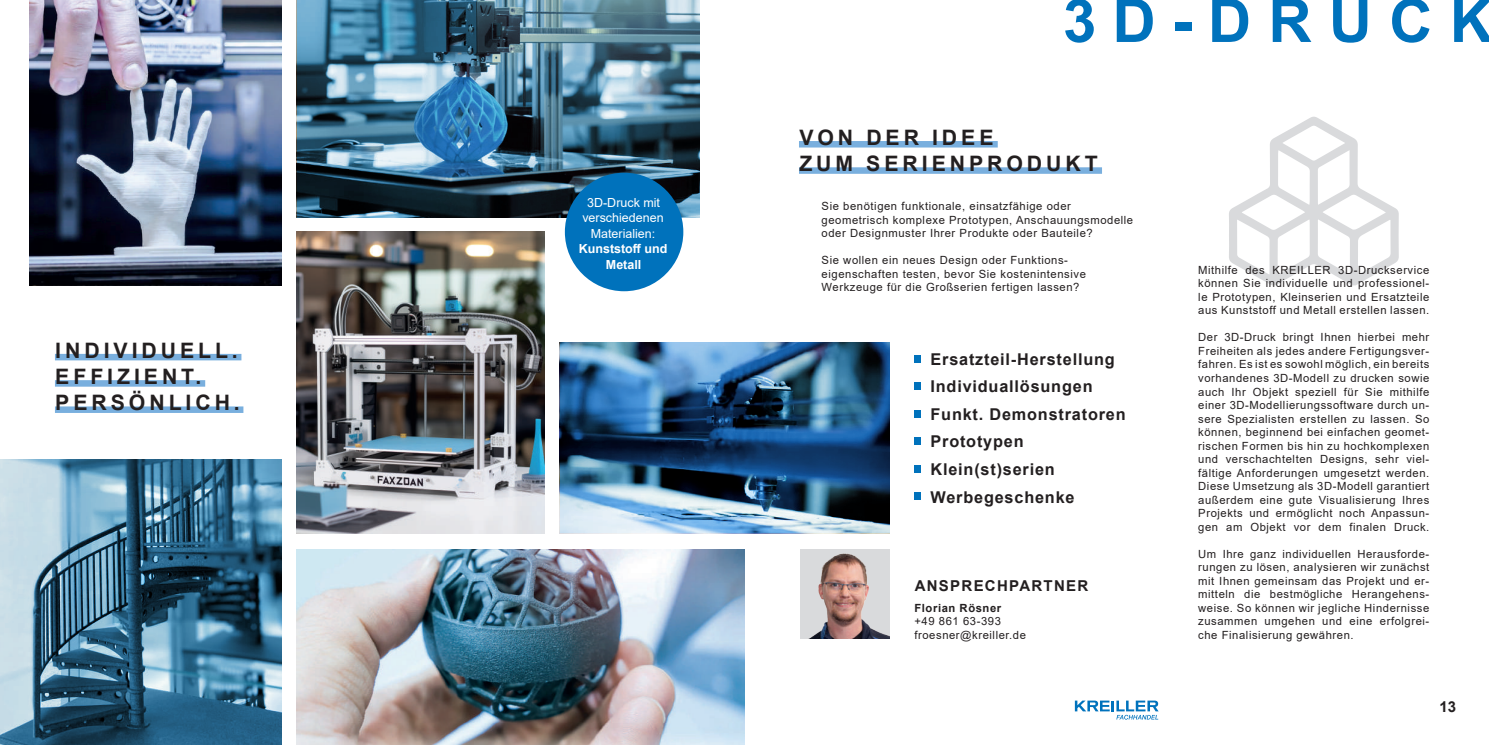
<style>
.page{position:relative;width:1489px;height:745px;background:#fff}
.page>*{position:absolute;margin:0;border:0;box-sizing:border-box;transform-origin:0 0}
.t1{font:700 60px "Arial";letter-spacing:.285em;color:#0072bc}
.t2{font:700 21.25px/26.2px "Arial";letter-spacing:.185em;color:#231f20}
.t3{font:700 16.25px/27.5px "Arial";letter-spacing:.05em;color:#231f20}
.t4{font:700 15px "Arial";letter-spacing:.085em;color:#231f20}
.t5{font:12.5px/15.5px "Arial";color:#fff;text-align:center}
.t6{font:700 12.5px/15.5px "Arial";color:#fff;text-align:center}
.t7{font:11.25px/13.5px "Arial";letter-spacing:.05em;color:#231f20;text-align:justify}
.t8{font:700 11.25px "Arial";letter-spacing:.05em;color:#231f20}
</style>
<div class="page">
<img style="left:296px;top:0;width:403px;height:217px">
<svg style="left:1229px;top:116px;width:170px;height:170px"></svg>
<div style="left:799px;top:141px;width:198px;height:6px;background:#79afde"></div>
<div style="left:799px;top:167px;width:302px;height:7px;background:#79afde"></div>
<img style="left:30px;top:0;width:251px;height:285px">
<img style="left:296px;top:232px;width:248px;height:300px">
<img style="left:296px;top:549px;width:448px;height:195px">
<div style="left:55px;top:353px;width:186px;height:7px;background:#79afde"></div>
<div style="left:55px;top:380px;width:150px;height:6px;background:#79afde"></div>
<div style="left:55px;top:406px;width:188px;height:6px;background:#79afde"></div>
<img style="left:560px;top:342px;width:329px;height:190px">
<svg style="left:0;top:459px;width:282px;height:285px;background:#507d97"></svg>
<div style="left:914px;top:355px;width:7px;height:7px;background:#0072bc"></div>
<div style="left:914px;top:382px;width:7px;height:7px;background:#0072bc"></div>
<div style="left:914px;top:410px;width:7px;height:7px;background:#0072bc"></div>
<div style="left:914px;top:437px;width:7px;height:7px;background:#0072bc"></div>
<div style="left:914px;top:465px;width:7px;height:7px;background:#0072bc"></div>
<div style="left:914px;top:492px;width:7px;height:7px;background:#0072bc"></div>
<div style="left:565px;top:172px;width:118px;height:119px;background:#0072bc;border-radius:50%"></div>
<svg style="left:1074px;top:700px;width:84px;height:19px"></svg>
<img style="left:800px;top:549px;width:89px;height:89px">
<h1 class="t1" style="left:1062px;top:-21px;width:431px">3D-DRUCK</h1>
<p class="t5" style="left:582px;top:194px;width:83px">3D-Druck mit verschiedenen<br>Materialien:</p>
<p class="t6" style="left:578px;top:241px;width:90px">Kunststoff und<br>Metall</p>
<h2 class="t2" style="left:799px;top:124px;width:300px">VON DER IDEE<br>ZUM SERIENPRODUKT</h2>
<p class="t7" style="left:821px;top:199px;width:313px;text-align:left">Sie benötigen funktionale, einsatzfähige oder geometrisch komplexe Prototypen, Anschauungsmodelle oder Designmuster Ihrer Produkte oder Bauteile?</p>
<p class="t7" style="left:821px;top:253px;width:266px;text-align:left">Sie wollen ein neues Design oder Funktions&shy;eigenschaften testen, bevor Sie kostenintensive<br>Werkzeuge für die Großserien fertigen lassen?</p>
<h2 class="t2" style="left:55px;top:337px;width:186px">INDIVIDUELL.<br>EFFIZIENT.<br>PERSÖNLICH.</h2>
<h3 class="t3" style="left:930px;top:345px;width:197px">Ersatzteil-Herstellung<br>Individuallösungen<br>Funkt. Demonstratoren<br>Prototypen<br>Klein(st)serien<br>Werbegeschenke</h3>
<h3 class="t4" style="left:914px;top:574px;width:175px">ANSPRECHPARTNER</h3>
<p class="t8" style="left:914px;top:599px;width:88px">Florian Rösner</p>
<p class="t7" style="left:914px;top:614px;width:113px">+49 861 63-393 froesner@kreiller.de</p>
<p class="t7" style="left:1198px;top:263px;width:232px">Mithilfe des KREILLER 3D-Druckservice können Sie individuelle und professionel&shy;le Prototypen, Kleinserien und Ersatzteile aus Kunststoff und Metall erstellen lassen.</p>
<p class="t7" style="left:1198px;top:330px;width:232px">Der 3D-Druck bringt Ihnen hierbei mehr Freiheiten als jedes andere Fertigungsver&shy;fahren. Es ist es sowohl möglich, ein bereits vorhandenes 3D-Modell zu drucken sowie auch Ihr Objekt speziell für Sie mithilfe einer 3D-Modellierungssoftware durch un&shy;sere Spezialisten erstellen zu lassen. So können, beginnend bei einfachen geomet&shy;rischen Formen bis hin zu hochkomplexen und verschachtelten Designs, sehr viel&shy;fältige Anforderungen umgesetzt werden.<br>Diese Umsetzung als 3D-Modell garantiert außerdem eine gute Visualisierung Ihres Projekts und ermöglicht noch Anpassun&shy;gen am Objekt vor dem finalen Druck.</p>
<p class="t7" style="left:1198px;top:546px;width:232px">Um Ihre ganz individuellen Herausforde&shy;rungen zu lösen, analysieren wir zunächst mit Ihnen gemeinsam das Projekt und er&shy;mitteln die bestmögliche Herangehens&shy;weise. So können wir jegliche Hindernisse zusammen umgehen und eine erfolgrei&shy;che Finalisierung gewähren.</p>
<h3 class="t4" style="left:1439px;top:695px;width:18px">13</h3>
</div>
